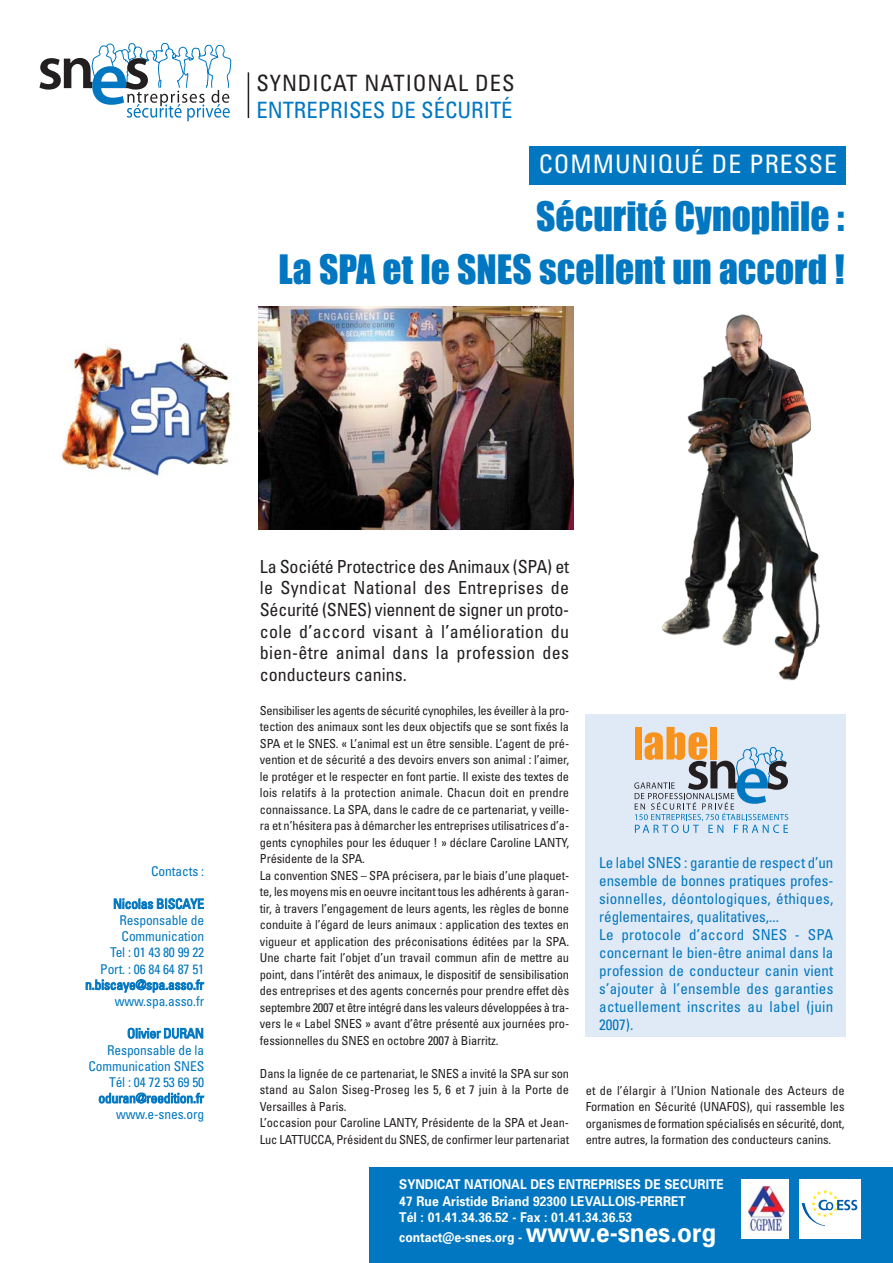
<style>
.page{position:relative;width:893px;height:1263px;background:#fff}
.page>*{position:absolute;margin:0;border:0;box-sizing:border-box;transform-origin:0 0}
.t1{font:37.5px/52.5px "Impact";color:#0077c0;text-align:right}
.t2{font:condensed 25.5px "Univers";letter-spacing:.04em;color:#fff}
.t3{font:condensed 22.5px "Univers";color:#0077c0}
.t4{font:condensed 22.5px "Univers";letter-spacing:.04em;color:#231f20}
.t5{font:condensed 18px/21.6px "Univers";letter-spacing:.02em;color:#231f20;text-align:justify}
.t6{font:condensed 15px/18px "Univers";letter-spacing:.01em;color:#0077c0}
.t7{font:condensed 13.5px/16.2px "Univers";letter-spacing:-.01em;color:#0077c0;text-align:right}
.t8{font:700 13.5px/16.5px "Univers";color:#fff;scale:.9 1}
.t9{font:condensed 12.45px/16.5px "Univers";letter-spacing:-.01em;color:#231f20}
.s1{font-size:27px}
</style>
<div class="page">
<svg style="left:39px;top:43px;width:192px;height:78px"></svg>
<div style="left:370px;top:1168px;width:523px;height:95px;background:#0077c0"></div>
<div style="left:741px;top:1179px;width:48px;height:60px;background:#fff"></div>
<img style="left:748px;top:1186px;width:36px;height:45px">
<div style="left:798px;top:1179px;width:62px;height:60px;background:#fff"></div>
<svg style="left:802px;top:1190px;width:55px;height:36px"></svg>
<hr style="left:248px;top:72px;width:1px;height:46px;background:#231f20">
<div style="left:529px;top:146px;width:317px;height:38px;background:#0077c0"></div>
<img style="left:61px;top:338px;width:170px;height:139px">
<div style="left:585px;top:714px;width:261px;height:323px;background:#e0e9f6"></div>
<svg style="left:634px;top:727px;width:154px;height:106px"></svg>
<img style="left:662px;top:314px;width:158px;height:366px">
<img style="left:258px;top:307px;width:316px;height:222px">
<h3 class="t4" style="left:256px;top:75px;width:260px">SYNDICAT NATIONAL DES</h3>
<h3 class="t3" style="left:256px;top:102px;width:258px">ENTREPRISES DE SÉCURITÉ</h3>
<h2 class="t2" style="left:539px;top:155px;width:300px">COMMUNIQUÉ DE PRESSE</h2>
<h1 class="t1" style="left:279px;top:193px;width:567px">Sécurité Cynophile :<br>La SPA et le SNES scellent un accord !</h1>
<p class="t7" style="left:151px;top:865px;width:54px">Contacts :</p>
<p class="t7" style="left:85px;top:897px;width:121px">Nicolas BISCAYE<br>Responsable de<br>Communication<br>Tel : 01 43 80 99 22<br>Port. : 06 84 64 87 51 n.biscaye@spa.asso.fr www.spa.asso.fr</p>
<p class="t7" style="left:88px;top:1026px;width:117px">Olivier DURAN<br>Responsable de la<br>Communication SNES<br>Tél : 04 72 53 69 50 oduran@reedition.fr www.e-snes.org</p>
<h3 class="t5" style="left:260px;top:557px;width:311px">La Société Protectrice des Animaux (SPA) et le Syndicat National des Entreprises de Sécurité (SNES) viennent de signer un proto&shy;cole d’accord visant à l’amélioration du bien-être animal dans la profession des conducteurs canins.</h3>
<p class="t9" style="left:260px;top:703px;width:311px">Sensibiliser les agents de sécurité cynophiles, les éveiller à la pro&shy;tection des animaux sont les deux objectifs que se sont fixés la SPA et le SNES. « L’animal est un être sensible. L’agent de pré&shy;vention et de sécurité a des devoirs envers son animal : l’aimer, le protéger et le respecter en font partie. Il existe des textes de lois relatifs à la protection animale. Chacun doit en prendre connaissance. La SPA, dans le cadre de ce partenariat, y veille&shy;ra et n’hésitera pas à démarcher les entreprises utilisatrices d’a&shy;gents cynophiles pour les éduquer ! » déclare Caroline LANTY, Présidente de la SPA.<br>La convention SNES – SPA précisera, par le biais d’une plaquet&shy;te, les moyens mis en oeuvre incitant tous les adhérents à garan&shy;tir, à travers l’engagement de leurs agents, les règles de bonne conduite à l’égard de leurs animaux : application des textes en vigueur et application des préconisations éditées par la SPA.<br>Une charte fait l’objet d’un travail commun afin de mettre au point, dans l’intérêt des animaux, le dispositif de sensibilisation des entreprises et des agents concernés pour prendre effet dès septembre 2007 et être intégré dans les valeurs développées à tra&shy;vers le « Label SNES » avant d’être présenté aux journées pro&shy;fessionnelles du SNES en octobre 2007 à Biarritz.</p>
<p class="t9" style="left:260px;top:1066px;width:311px">Dans la lignée de ce partenariat, le SNES a invité la SPA sur son stand au Salon Siseg-Proseg les 5, 6 et 7 juin à la Porte de Versailles à Paris.<br>L’occasion pour Caroline LANTY, Présidente de la SPA et Jean-Luc LATTUCCA, Président du SNES, de confirmer leur partenariat</p>
<p class="t6" style="left:599px;top:855px;width:236px">Le label SNES : garantie de respect d’un ensemble de bonnes pratiques profes&shy;sionnelles, déontologiques, éthiques, réglementaires, qualitatives,...<br>Le protocole d’accord SNES - SPA concernant le bien-être animal dans la profession de conducteur canin vient s’ajouter à l’ensemble des garanties actuellement inscrites au label (juin 2007).</p>
<p class="t9" style="left:586px;top:1083px;width:260px;text-align:justify">et de l’élargir à l’Union Nationale des Acteurs de Formation en Sécurité (UNAFOS), qui rassemble les organismes de formation spécialisés en sécurité, dont, entre autres, la formation des conducteurs canins.</p>
<p class="t8" style="left:399px;top:1177px;width:362px">SYNDICAT NATIONAL DES ENTREPRISES DE SECURITE<br>47 Rue Aristide Briand 92300 LEVALLOIS-PERRET<br>Tél : 01.41.34.36.52 - Fax : 01.41.34.36.53</p>
<p class="t8" style="left:399px;top:1230px;width:354px">contact@e-snes.org - <span class="s1">www.e-snes.org</span></p>
</div>
